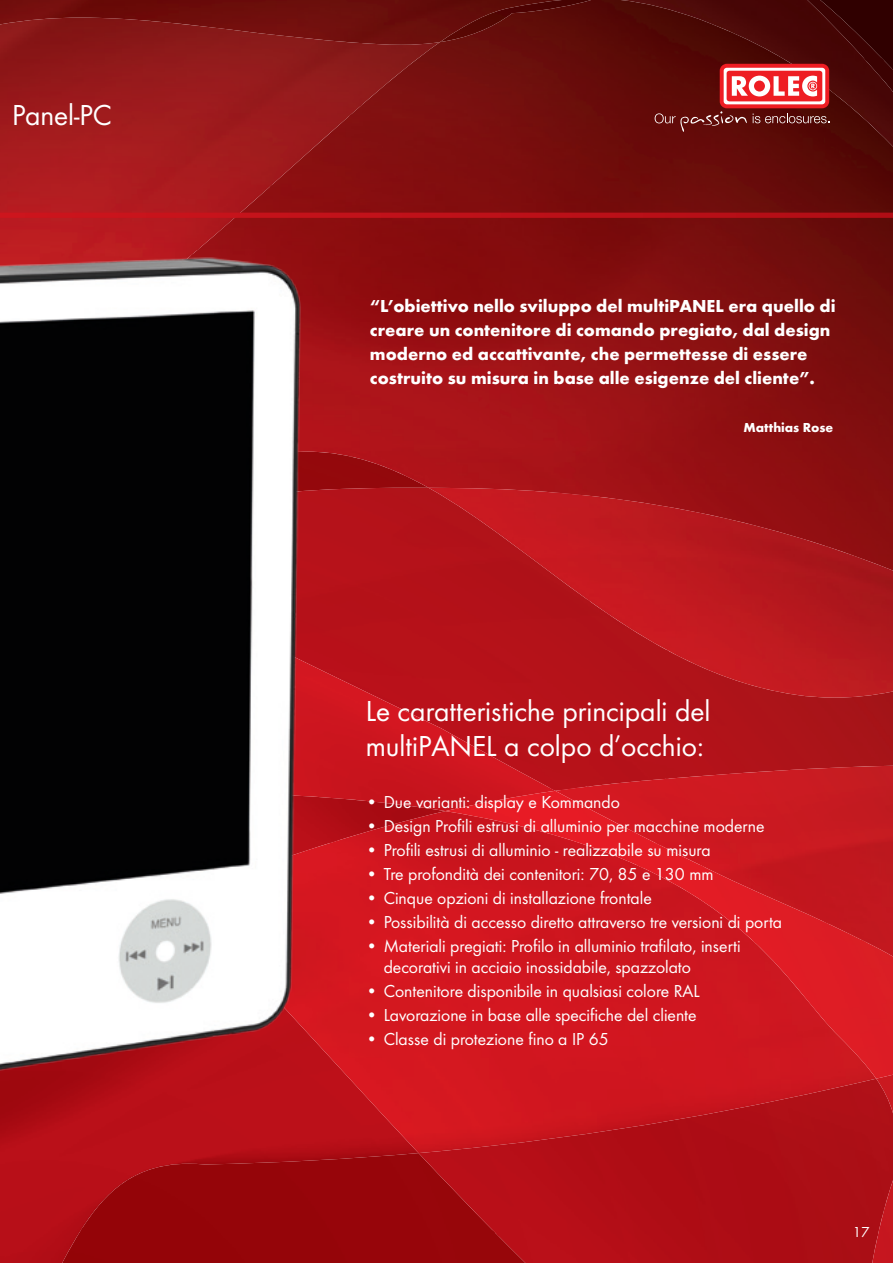
<style>
.page{position:relative;width:893px;height:1263px;background:#fff}
.page>*{position:absolute;margin:0;border:0;box-sizing:border-box;transform-origin:0 0}
.t1{font:30px/34.5px "Futura Boo";color:#fff}
.t2{font:18px/21px "Futura Boo";color:#fff}
.t3{font:700 18px/24px "Futura";color:#fff}
.t4{font:15px "Futura Boo";color:#fff}
.t5{font:700 13.5px "Futura";color:#fff}
</style>
<div class="page">
<img style="left:492px;top:1236px;width:4px;height:27px">
<img style="left:419px;top:1153px;width:453px;height:83px">
<img style="left:496px;top:1234px;width:376px;height:29px">
<div style="left:350px;top:495px;width:79px;height:142px;background:#b41219"></div>
<div style="left:590px;top:698px;width:76px;height:68px;background:#b5121a"></div>
<div style="left:412px;top:637px;width:178px;height:75px;background:#b8121a"></div>
<div style="left:666px;top:698px;width:227px;height:68px;background:#ad1319"></div>
<div style="left:412px;top:712px;width:178px;height:54px;background:#b7121a"></div>
<img style="left:350px;top:633px;width:62px;height:173px">
<img style="left:410px;top:713px;width:145px;height:98px">
<img style="left:872px;top:1079px;width:21px;height:184px">
<div style="left:350px;top:1153px;width:69px;height:110px;background:#97050a"></div>
<img style="left:350px;top:811px;width:526px;height:342px">
<img style="left:555px;top:766px;width:338px;height:77px">
<img style="left:705px;top:843px;width:188px;height:78px">
<img style="left:867px;top:921px;width:26px;height:19px">
<img style="left:445px;top:791px;width:260px;height:76px">
<img style="left:637px;top:865px;width:230px;height:78px">
<img style="left:752px;top:940px;width:141px;height:139px">
<img style="left:350px;top:0;width:475px;height:495px">
<img style="left:825px;top:147px;width:68px;height:341px">
<img style="left:429px;top:488px;width:464px;height:210px">
<img style="left:0;top:0;width:562px;height:45px">
<img style="left:0;top:18px;width:124px;height:216px">
<img style="left:122px;top:19px;width:240px;height:231px">
<img style="left:360px;top:42px;width:80px;height:65px">
<img style="left:621px;top:0;width:272px;height:147px">
<img style="left:0;top:234px;width:350px;height:1029px">
<svg style="left:0;top:213px;width:893px;height:5px;background:#bd1018"></svg>
<svg style="left:655px;top:111px;width:92px;height:21px;background:#712522"></svg>
<svg style="left:753px;top:114px;width:76px;height:9px"></svg>
<svg style="left:720px;top:64px;width:109px;height:44px"></svg>
<svg style="left:724px;top:68px;width:101px;height:36px"></svg>
<div style="left:727px;top:71px;width:95px;height:30px;background:#ee1d23;border-radius:3px"></div>
<svg style="left:732px;top:76px;width:85px;height:20px"></svg>
<h1 class="t1" style="left:12px;top:97px;width:101px">Panel-PC</h1>
<p class="t3" style="left:370px;top:294px;width:467px">“L’obiettivo nello sviluppo del multiPANEL era quello di creare un contenitore di comando pregiato, dal design moderno ed accattivante, che permettesse di essere costruito su misura in base alle esigenze del cliente”.</p>
<p class="t5" style="left:743px;top:419px;width:91px">Matthias Rose</p>
<h1 class="t1" style="left:366px;top:694px;width:346px">Le caratteristiche principali del multiPANEL a colpo d’occhio:</h1>
<p class="t2" style="left:366px;top:791px;width:256px">• Due varianti: display e Kommando</p>
<p class="t2" style="left:366px;top:815px;width:400px">• Design Profili estrusi di alluminio per macchine moderne</p>
<p class="t2" style="left:366px;top:839px;width:347px">• Profili estrusi di alluminio - realizzabile su misura</p>
<p class="t2" style="left:366px;top:863px;width:349px">• Tre profondità dei contenitori: 70, 85 e 130 mm</p>
<p class="t2" style="left:366px;top:887px;width:288px">• Cinque opzioni di installazione frontale</p>
<p class="t2" style="left:366px;top:911px;width:418px">• Possibilità di accesso diretto attraverso tre versioni di porta</p>
<p class="t2" style="left:384px;top:935px;width:359px;text-indent:-18px">• Materiali pregiati: Profilo in alluminio trafilato, inserti decorativi in acciaio inossidabile, spazzolato</p>
<p class="t2" style="left:366px;top:980px;width:336px">• Contenitore disponibile in qualsiasi colore RAL</p>
<p class="t2" style="left:366px;top:1004px;width:332px">• Lavorazione in base alle specifiche del cliente</p>
<p class="t2" style="left:366px;top:1028px;width:244px">• Classe di protezione fino a IP 65</p>
<p class="t4" style="left:853px;top:1223px;width:18px">17</p>
</div>
